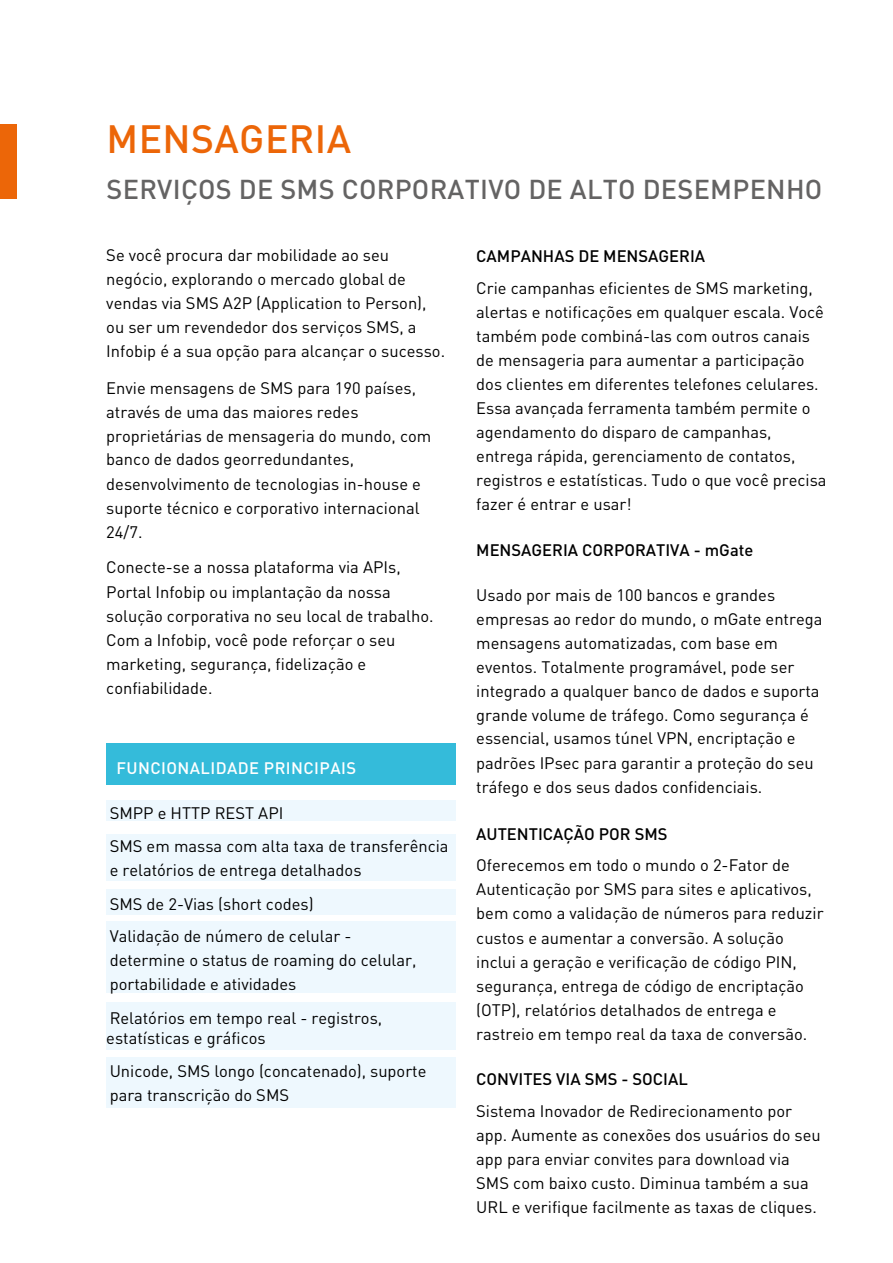
<style>
.page{position:relative;width:893px;height:1263px;background:#fff}
.page>*{position:absolute;margin:0;border:0;box-sizing:border-box;transform-origin:0 0}
.t1{font:500 39px "DIN Pro";letter-spacing:.01em;color:#ec6608}
.t2{font:500 27px "DIN Pro";letter-spacing:.01em;color:#646363}
.t3{font:16.5px/24px "DIN Pro";color:#000}
.t4{font:500 16.5px "DIN Pro";color:#000}
.t5{font:500 16.5px "DIN Pro";letter-spacing:.025em;color:#fff}
.s1{font-style:inherit}
</style>
<div class="page">
<div style="left:106px;top:922px;width:349px;height:71px;background:#eef8fe"></div>
<div style="left:106px;top:800px;width:349px;height:21px;background:#eef8fe"></div>
<div style="left:106px;top:835px;width:349px;height:46px;background:#eef8fe"></div>
<div style="left:106px;top:890px;width:349px;height:25px;background:#eef8fe"></div>
<div style="left:106px;top:1002px;width:349px;height:47px;background:#eef8fe"></div>
<div style="left:106px;top:1057px;width:349px;height:50px;background:#eef8fe"></div>
<div style="left:106px;top:742px;width:349px;height:42px;background:#34bbda"></div>
<div style="left:0;top:125px;width:16px;height:74px;background:#ec6608"></div>
<h1 class="t1" style="left:107px;top:107px;width:246px">MENSAGERIA</h1>
<h2 class="t2" style="left:107px;top:168px;width:717px">SERVIÇOS DE SMS CORPORATIVO DE ALTO DESEMPENHO</h2>
<p class="t3" style="left:106px;top:241px;width:340px">Se você procura dar mobilidade ao seu negócio, explorando o mercado global de vendas via SMS A2P (Application to Person), ou ser um revendedor dos serviços SMS, a Infobip é a sua opção para alcançar o sucesso.</p>
<p class="t3" style="left:106px;top:375px;width:327px">Envie mensagens de SMS para 190 países, através de uma das maiores redes proprietárias de mensageria do mundo, com banco de dados georredundantes,</p>
<p class="t3" style="left:106px;top:471px;width:316px;text-align:justify">desenvolvimento de tecnologias in-house e suporte técnico e corporativo internacional 24/7.</p>
<p class="t3" style="left:106px;top:554px;width:329px">Conecte-se a nossa plataforma via APIs, Portal Infobip ou implantação da nossa solução corporativa no seu local de trabalho.<br>Com a Infobip, você pode reforçar o seu marketing, segurança, fidelização e confiabilidade.</p>
<p class="t5" style="left:116px;top:755px;width:241px">FUNCIONALIDADE PRINCIPAIS</p>
<p class="t3" style="left:110px;top:795px;width:340px;line-height:33.3px">SMPP e HTTP REST API<br>SMS em massa com alta taxa de transferência</p>
<p class="t3" style="left:110px;top:852px;width:253px;line-height:32.8px">e relatórios de entrega detalhados<br>SMS de 2-Vias (short codes)<br>Validação de número de celular -</p>
<p class="t3" style="left:110px;top:946px;width:308px">determine o status de roaming do celular, portabilidade e atividades</p>
<p class="t3" style="left:106px;top:1007px;width:277px;line-height:19.8px">Relatórios em tempo real - registros, estatísticas e gráficos</p>
<p class="t3" style="left:110px;top:1057px;width:318px">Unicode, SMS longo (concatenado), suporte para transcrição do SMS</p>
<p class="t4" style="left:476px;top:242px;width:230px">CAMPANHAS DE MENSAGERIA</p>
<p class="t3" style="left:476px;top:275px;width:352px">Crie campanhas eficientes de SMS marketing, alertas e notificações em qualquer escala. Você também pode combiná-las com outros canais de mensageria para aumentar a participação dos clientes em diferentes telefones celulares.<br>Essa avançada ferramenta também permite o agendamento do disparo de campanhas, entrega rápida, gerenciamento de contatos, registros e estatísticas. Tudo o que você precisa fazer é entrar e usar!</p>
<p class="t4" style="left:476px;top:537px;width:279px">MENSAGERIA CORPORATIVA - mGate</p>
<p class="t3" style="left:476px;top:581px;width:348px">Usado por mais de 100 bancos e grandes empresas ao redor do mundo, o mGate entrega mensagens automatizadas, com base em eventos. Totalmente programável, pode ser integrado a qualquer banco de dados e suporta grande volume de tráfego. Como segurança é essencial, usamos túnel VPN, encriptação e</p>
<p class="t3" style="left:476px;top:750px;width:339px">padrões IPsec para garantir a proteção do seu tráfego e dos seus dados confidenciais<span class="s1">.</span></p>
<p class="t4" style="left:476px;top:820px;width:193px">AUTENTICAÇÃO POR SMS</p>
<p class="t3" style="left:476px;top:852px;width:349px">Oferecemos em todo o mundo o 2-Fator de Autenticação por SMS para sites e aplicativos, bem como a validação de números para reduzir custos e aumentar a conversão. A solução inclui a geração e verificação de código PIN, segurança, entrega de código de encriptação (OTP), relatórios detalhados de entrega e rastreio em tempo real da taxa de conversão.</p>
<p class="t4" style="left:476px;top:1066px;width:213px">CONVITES VIA SMS - SOCIAL</p>
<p class="t3" style="left:476px;top:1098px;width:346px">Sistema Inovador de Redirecionamento por app. Aumente as conexões dos usuários do seu app para enviar convites para download via SMS com baixo custo. Diminua também a sua URL e verifique facilmente as taxas de cliques.</p>
</div>
